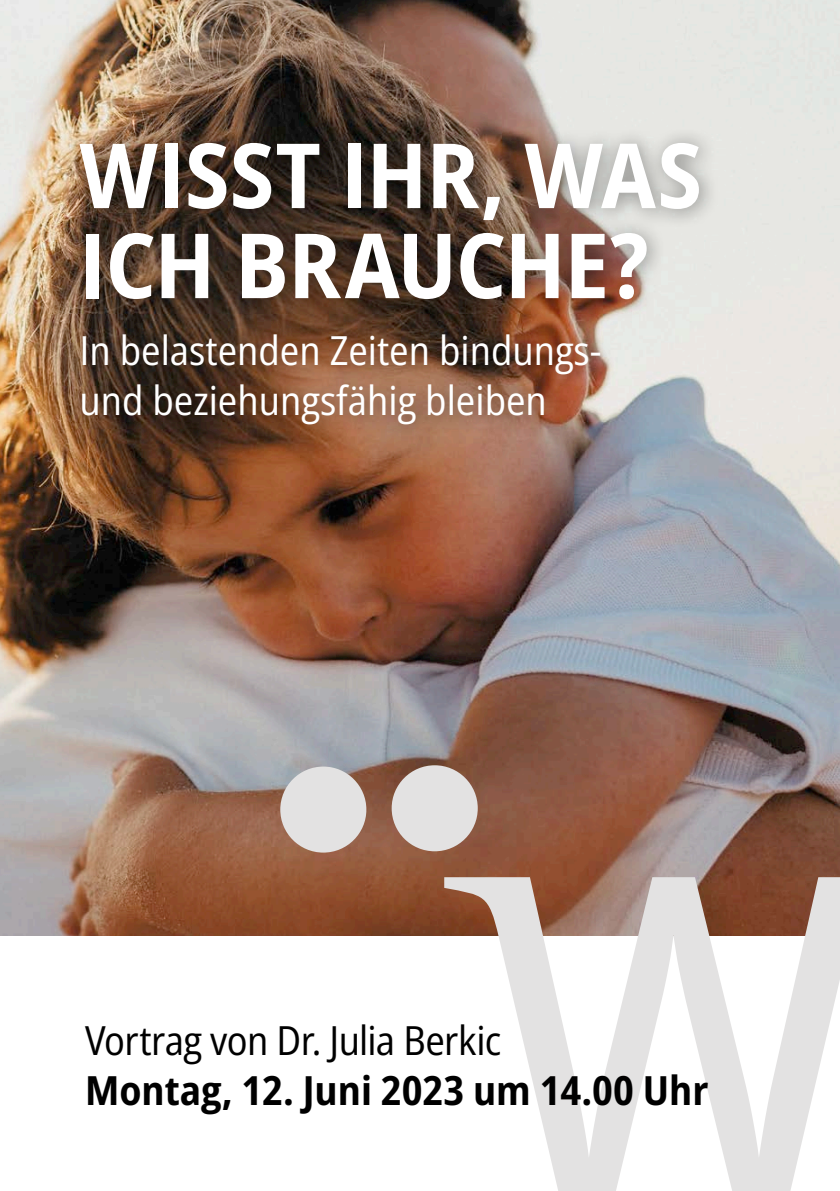
<style>
.page{position:relative;width:840px;height:1191px;background:#fff}
.page>*{position:absolute;margin:0;border:0;box-sizing:border-box;transform-origin:0 0}
.t1{font:700 semi-condensed 90px/90px "Open Sans";letter-spacing:-.01em;color:#fff}
.t2{font:semi-condensed 40px/50px "Open Sans";color:#fff}
.t3{font:700 semi-condensed 40px/50px "Open Sans";color:#000}
.s1{font-weight:400}
</style>
<div class="page">
<img style="left:0;top:0;width:839px;height:935px">
<div style="left:391px;top:765px;width:86px;height:86px;background:#e3e2e2;border-radius:50%"></div>
<div style="left:280px;top:766px;width:86px;height:86px;background:#e3e2e2;border-radius:50%"></div>
<svg style="left:444px;top:877px;width:395px;height:314px"></svg>
<div style="left:64px;top:126px;width:654px;height:319px;background:#000;opacity:.4"></div>
<p class="t1" style="left:79px;top:128px;width:623px">WISST IHR, WAS<br>ICH BRAUCHE?</p>
<p class="t2" style="left:79px;top:325px;width:523px">In belastenden Zeiten bindungs&shy;und beziehungsfähig bleiben</p>
<p class="t3" style="left:85px;top:1015px;width:624px"><span class="s1">Vortrag von Dr. Julia Berkic<br></span>Montag, 12. Juni 2023 um 14.00 Uhr</p>
</div>
